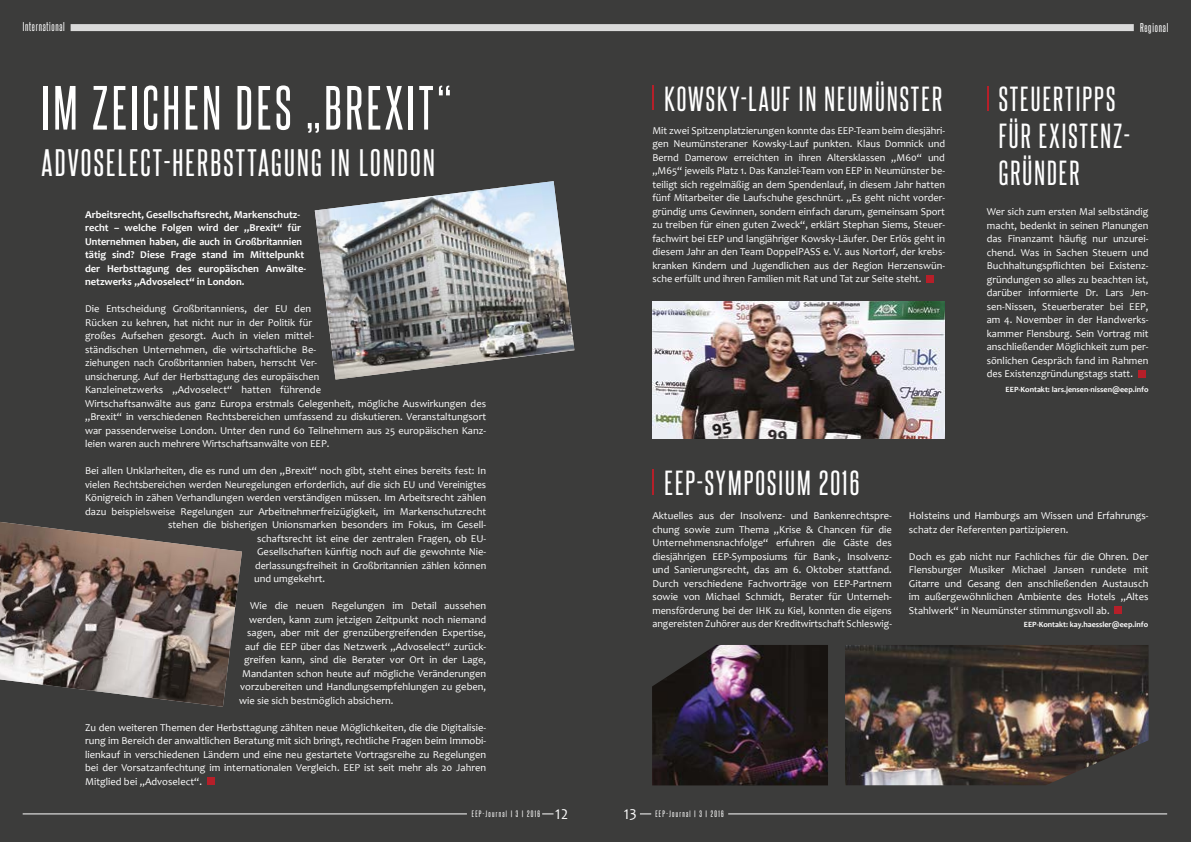
<style>
.page{position:relative;width:1191px;height:842px;background:#3c3c3b}
.page>*{position:absolute;margin:0;border:0;box-sizing:border-box;transform-origin:0 0}
.t1{font:53px "Steelfish Rg";letter-spacing:.07em;color:#fff}
.t2{font:33px "Steelfish Rg";letter-spacing:.07em;color:#fff}
.t3{font:30px/37px "Steelfish Rg";letter-spacing:.07em;color:#fff}
.t4{font:11px "Steelfish Rg";letter-spacing:.065em;color:#fff}
.t5{font:10.5px/13.5px "Candara";color:#fff;text-align:justify}
.t6{font:700 10.5px/13.5px "Candara";color:#fff}
.t7{font:700 8px "Candara";color:#fff}
.t8{font:8px "Steelfish Rg";letter-spacing:.16em;color:#fff}
.s1{font-family:"Steelfish";font-weight:700}
.s2{font-family:"Candara";font-size:15px}
</style>
<div class="page">
<hr style="left:23px;top:814px;width:444px;height:1px;background:#fff">
<div style="left:926px;top:275px;width:7px;height:7px;background:#b61f29"></div>
<div style="left:1138px;top:370px;width:7px;height:7px;background:#b61f29"></div>
<div style="left:71px;top:24px;width:1062px;height:7px;background:#dadada"></div>
<div style="left:207px;top:778px;width:7px;height:7px;background:#b61f29"></div>
<img style="left:652px;top:301px;width:292px;height:137px">
<img style="left:652px;top:645px;width:176px;height:140px">
<img style="left:845px;top:645px;width:303px;height:140px">
<hr style="left:652px;top:85px;width:2px;height:25px;background:#b61f29">
<hr style="left:986px;top:86px;width:2px;height:24px;background:#b61f29">
<div style="left:1114px;top:607px;width:8px;height:7px;background:#b61f29"></div>
<hr style="left:652px;top:470px;width:2px;height:25px;background:#b61f29">
<hr style="left:728px;top:814px;width:439px;height:1px;background:#fff">
<img style="left:315px;top:181px;width:259px;height:199px">
<img style="left:0;top:522px;width:242px;height:185px">
<p class="t4" style="left:23px;top:20px;width:44px">International</p>
<p class="t4" style="left:1140px;top:21px;width:30px">Regional</p>
<h1 class="t1" style="left:42px;top:75px;width:411px">IM ZEICHEN DES „BREXIT“</h1>
<h2 class="t2" style="left:42px;top:142px;width:395px">ADVOSELECT-HERBSTTAGUNG IN LONDON</h2>
<p class="t6" style="left:85px;top:207px;width:223px">Arbeitsrecht, Gesellschaftsrecht, Markenschutz&shy;recht – welche Folgen wird der „Brexit“ für Unternehmen haben, die auch in Großbritannien tätig sind? Diese Frage stand im Mittelpunkt der Herbsttagung des europäischen Anwälte&shy;netzwerks „Advoselect“ in London.</p>
<p class="t5" style="left:85px;top:302px;width:403px;text-align:left">Die Entscheidung Großbritanniens, der EU den<br>Rücken zu kehren, hat nicht nur in der Politik für<br>großes Aufsehen gesorgt. Auch in vielen mittel-<br>ständischen Unternehmen, die wirtschaftliche Be-<br>ziehungen nach Großbritannien haben, herrscht Ver-<br>unsicherung. Auf der Herbsttagung des europäischen<br>Kanzleinetzwerks „Advoselect“ hatten führende<br>Wirtschaftsanwälte aus ganz Europa erstmals Gelegenheit, mögliche Auswirkungen des „Brexit“ in verschiedenen Rechtsbereichen umfassend zu diskutieren. Veranstaltungsort war passenderweise London. Unter den rund 60 Teilnehmern aus 25 europäischen Kanz&shy;leien waren auch mehrere Wirtschaftsanwälte von EEP.</p>
<p class="t5" style="left:85px;top:464px;width:403px">Bei allen Unklarheiten, die es rund um den „Brexit“ noch gibt, steht eines bereits fest: In</p>
<p class="t5" style="left:85px;top:477px;width:402px">vielen Rechtsbereichen werden Neuregelungen erforderlich, auf die sich EU und Vereinigtes</p>
<p class="t5" style="left:85px;top:491px;width:403px">Königreich in zähen Verhandlungen werden verständigen müssen. Im Arbeitsrecht zählen</p>
<p class="t5" style="left:85px;top:504px;width:403px">dazu beispielsweise Regelungen zur Arbeitnehmerfreizügigkeit, im Markenschutzrecht</p>
<p class="t5" style="left:168px;top:518px;width:320px">stehen die bisherigen Unionsmarken besonders im Fokus, im Gesell-</p>
<p class="t5" style="left:257px;top:531px;width:231px">schaftsrecht ist eine der zentralen Fragen, ob EU-</p>
<p class="t5" style="left:257px;top:545px;width:231px">Gesellschaften künftig noch auf die gewohnte Nie-</p>
<p class="t5" style="left:255px;top:558px;width:233px">derlassungsfreiheit in Großbritannien zählen können</p>
<p class="t5" style="left:254px;top:572px;width:72px">und umgekehrt.</p>
<p class="t5" style="left:250px;top:599px;width:238px">Wie die neuen Regelungen im Detail aussehen</p>
<p class="t5" style="left:249px;top:612px;width:239px">werden, kann zum jetzigen Zeitpunkt noch niemand</p>
<p class="t5" style="left:247px;top:626px;width:241px">sagen, aber mit der grenzübergreifenden Expertise,</p>
<p class="t5" style="left:245px;top:639px;width:243px">auf die EEP über das Netzwerk „Advoselect“ zurück-</p>
<p class="t5" style="left:244px;top:653px;width:244px">greifen kann, sind die Berater vor Ort in der Lage,</p>
<p class="t5" style="left:242px;top:666px;width:246px">Mandanten schon heute auf mögliche Veränderungen</p>
<p class="t5" style="left:240px;top:680px;width:248px">vorzubereiten und Handlungsempfehlungen zu geben,</p>
<p class="t5" style="left:239px;top:693px;width:156px">wie sie sich bestmöglich absichern.</p>
<p class="t5" style="left:85px;top:720px;width:403px">Zu den weiteren Themen der Herbsttagung zählten neue Möglichkeiten, die die Digitalisie&shy;rung im Bereich der anwaltlichen Beratung mit sich bringt, rechtliche Fragen beim Immobi&shy;lienkauf in verschiedenen Ländern und eine neu gestartete Vortragsreihe zu Regelungen bei der Vorsatzanfechtung im internationalen Vergleich. EEP ist seit mehr als 20 Jahren Mitglied bei „Advoselect“.</p>
<h3 class="t3" style="left:664px;top:79px;width:279px">KOWSKY-LAUF IN NEUMÜNSTER</h3>
<h3 class="t3" style="left:998px;top:79px;width:132px">STEUERTIPPS<br>FÜR EXISTENZ-<br>GRÜNDER</h3>
<p class="t5" style="left:652px;top:123px;width:294px">Mit zwei Spitzenplatzierungen konnte das EEP-Team beim diesjähri&shy;gen Neumünsteraner Kowsky-Lauf punkten. Klaus Domnick und Bernd Damerow erreichten in ihren Altersklassen „M60“ und „M65“ jeweils Platz 1. Das Kanzlei-Team von EEP in Neumünster be&shy;teiligt sich regelmäßig an dem Spendenlauf, in diesem Jahr hatten fünf Mitarbeiter die Laufschuhe geschnürt. „Es geht nicht vorder&shy;gründig ums Gewinnen, sondern einfach darum, gemeinsam Sport zu treiben für einen guten Zweck“, erklärt Stephan Siems, Steuer&shy;fachwirt bei EEP und langjähriger Kowsky-Läufer. Der Erlös geht in diesem Jahr an den Team DoppelPASS e. V. aus Nortorf, der krebs&shy;kranken Kindern und Jugendlichen aus der Region Herzenswün&shy;sche erfüllt und ihren Familien mit Rat und Tat zur Seite steht.</p>
<p class="t5" style="left:986px;top:205px;width:163px">Wer sich zum ersten Mal selbständig macht, bedenkt in seinen Planungen das Finanzamt häufig nur unzurei&shy;chend. Was in Sachen Steuern und Buchhaltungspflichten bei Existenz&shy;gründungen so alles zu beachten ist, darüber informierte Dr. Lars Jen&shy;sen-Nissen, Steuerberater bei EEP, am 4. November in der Handwerks&shy;kammer Flensburg. Sein Vortrag mit anschließender Möglichkeit zum per&shy;sönlichen Gespräch fand im Rahmen des Existenzgründungstags statt.</p>
<p class="t7" style="left:1005px;top:384px;width:144px">EEP-Kontakt: lars.jensen-nissen@eep.info</p>
<h3 class="t3" style="left:664px;top:463px;width:196px">EEP-SYMPOSIUM 2016</h3>
<p class="t5" style="left:652px;top:509px;width:241px">Aktuelles aus der Insolvenz- und Bankenrechtspre&shy;chung sowie zum Thema „Krise &amp; Chancen für die Unternehmensnachfolge“ erfuhren die Gäste des diesjährigen EEP-Symposiums für Bank-, Insolvenz&shy;und Sanierungsrecht, das am 6. Oktober stattfand.<br>Durch verschiedene Fachvorträge von EEP-Partnern sowie von Michael Schmidt, Berater für Unterneh&shy;mensförderung bei der IHK zu Kiel, konnten die eigens angereisten Zuhörer aus der Kreditwirtschaft Schleswig-</p>
<p class="t5" style="left:909px;top:509px;width:241px">Holsteins und Hamburgs am Wissen und Erfahrungs&shy;schatz der Referenten partizipieren.</p>
<p class="t5" style="left:909px;top:549px;width:241px">Doch es gab nicht nur Fachliches für die Ohren. Der Flensburger Musiker Michael Jansen rundete mit Gitarre und Gesang den anschließenden Austausch im außergewöhnlichen Ambiente des Hotels „Altes Stahlwerk“ in Neumünster stimmungsvoll ab.</p>
<p class="t7" style="left:1023px;top:620px;width:126px">EEP-Kontakt: kay.haessler@eep.info</p>
<p class="t8" style="left:472px;top:809px;width:98px">EEP-Journal <span class="s1">|</span> 3 <span class="s1">|</span> 2016 <span class="s2">12</span></p>
<p class="t8" style="left:624px;top:809px;width:101px"><span class="s2">13</span> EEP-Journal <span class="s1">|</span> 3 <span class="s1">|</span> 2016</p>
</div>
